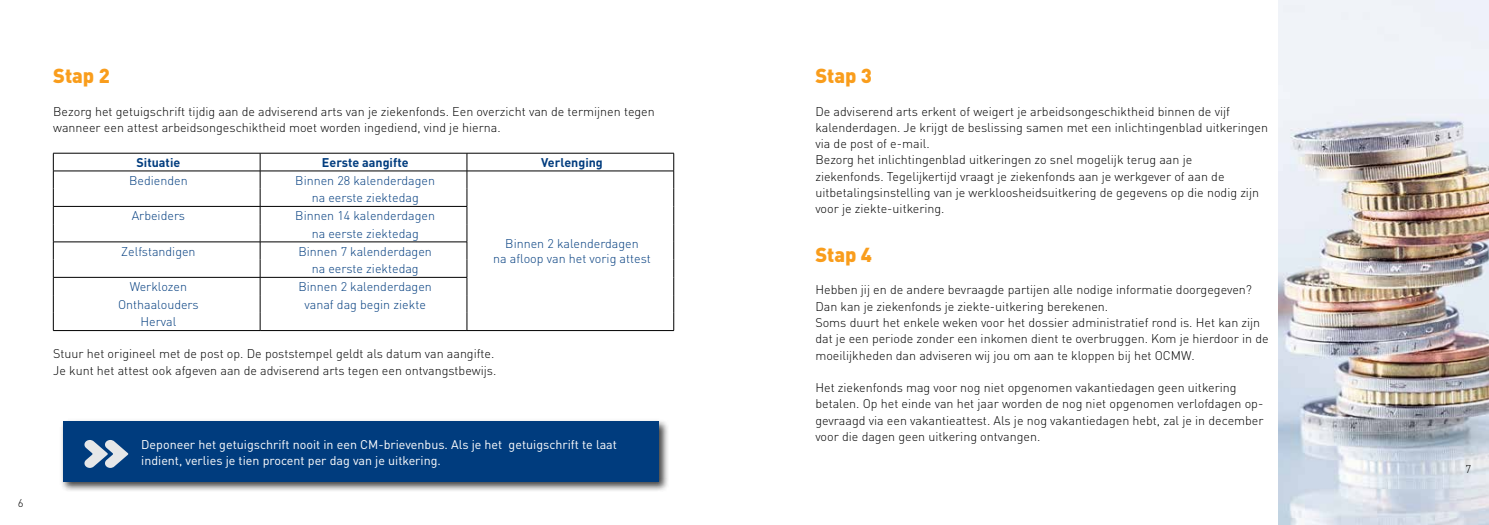
<style>
.page{position:relative;width:1489px;height:525px;background:#fff}
.page>*{position:absolute;margin:0;border:0;box-sizing:border-box;transform-origin:0 0}
.t1{font:900 20px "DINOT";color:#f99d1c}
.t2{font:300 12.5px/16.2px "DINOT";color:#000}
.t3{font:300 12.5px/17.6px "DINOT";color:#003c7e;text-align:center}
.t4{font:12.5px/16.2px "DINOT";color:#fff}
.t5{font:700 12.5px "DINOT";color:#003c7e}
.t6{font:300 11.25px "DINOT";color:#000}
</style>
<div class="page">
<img style="left:1278px;top:0;width:210px;height:524px">
<hr style="left:53px;top:153px;width:207px;height:1px;background:#000">
<hr style="left:260px;top:153px;width:207px;height:1px;background:#000">
<hr style="left:467px;top:153px;width:207px;height:1px;background:#000">
<hr style="left:53px;top:171px;width:207px;height:1px;background:#000">
<hr style="left:260px;top:171px;width:207px;height:1px;background:#000">
<hr style="left:53px;top:206px;width:207px;height:1px;background:#000">
<hr style="left:260px;top:206px;width:207px;height:1px;background:#000">
<hr style="left:53px;top:241px;width:207px;height:1px;background:#000">
<hr style="left:260px;top:241px;width:207px;height:1px;background:#000">
<hr style="left:53px;top:277px;width:207px;height:1px;background:#000">
<hr style="left:260px;top:277px;width:207px;height:1px;background:#000">
<svg style="left:53px;top:153px;width:1px;height:177px"></svg>
<svg style="left:260px;top:153px;width:1px;height:177px"></svg>
<hr style="left:53px;top:330px;width:207px;height:1px;background:#000">
<hr style="left:260px;top:330px;width:207px;height:1px;background:#000">
<hr style="left:467px;top:171px;width:207px;height:1px;background:#000">
<svg style="left:466px;top:153px;width:1px;height:177px"></svg>
<svg style="left:673px;top:153px;width:1px;height:177px"></svg>
<hr style="left:467px;top:330px;width:207px;height:1px;background:#000">
<div style="left:60px;top:418px;width:609px;height:74px;background:#000;opacity:.75"></div>
<div style="left:63px;top:421px;width:595px;height:61px;background:#003c7e"></div>
<svg style="left:84px;top:440px;width:44px;height:27px"></svg>
<p class="t6" style="left:18px;top:495px;width:7px">6</p>
<h1 class="t1" style="left:53px;top:62px;width:58px">Stap 2</h1>
<p class="t2" style="left:53px;top:103px;width:603px">Bezorg het getuigschrift tijdig aan de adviserend arts van je ziekenfonds. Een overzicht van de termijnen tegen wanneer een attest arbeidsongeschiktheid moet worden ingediend, vind je hierna.</p>
<p class="t5" style="left:136px;top:154px;width:45px">Situatie</p>
<p class="t5" style="left:322px;top:154px;width:88px">Eerste aangifte</p>
<p class="t5" style="left:541px;top:154px;width:63px">Verlenging</p>
<p class="t3" style="left:129px;top:171px;width:60px">Bedienden</p>
<p class="t3" style="left:295px;top:171px;width:141px">Binnen 28 kalenderdagen</p>
<p class="t3" style="left:312px;top:189px;width:108px">na eerste ziektedag</p>
<p class="t3" style="left:132px;top:206px;width:55px">Arbeiders</p>
<p class="t3" style="left:295px;top:206px;width:141px">Binnen 14 kalenderdagen na eerste ziektedag</p>
<p class="t3" style="left:121px;top:242px;width:76px">Zelfstandigen</p>
<p class="t3" style="left:298px;top:242px;width:135px">Binnen 7 kalenderdagen na eerste ziektedag</p>
<p class="t3" style="left:130px;top:277px;width:59px">Werklozen</p>
<p class="t3" style="left:298px;top:277px;width:135px">Binnen 2 kalenderdagen</p>
<p class="t3" style="left:118px;top:295px;width:82px">Onthaalouders</p>
<p class="t3" style="left:304px;top:295px;width:123px">vanaf dag begin ziekte</p>
<p class="t3" style="left:140px;top:313px;width:37px">Herval</p>
<p class="t2" style="left:53px;top:345px;width:444px">Stuur het origineel met de post op. De poststempel geldt als datum van aangifte.<br>Je kunt het attest ook afgeven aan de adviserend arts tegen een ontvangstbewijs.</p>
<p class="t3" style="left:493px;top:236px;width:159px;line-height:15px">Binnen 2 kalenderdagen<br>na afloop van het vorig attest</p>
<p class="t4" style="left:141px;top:435px;width:477px">Deponeer het getuigschrift nooit in een CM-brievenbus. Als je het getuigschrift te laat indient, verlies je tien procent per dag van je uitkering.</p>
<h1 class="t1" style="left:815px;top:62px;width:58px">Stap 3</h1>
<p class="t2" style="left:815px;top:103px;width:454px">De adviserend arts erkent of weigert je arbeidsongeschiktheid binnen de vijf kalenderdagen. Je krijgt de beslissing samen met een inlichtingenblad uitkeringen via de post of e-mail.<br>Bezorg het inlichtingenblad uitkeringen zo snel mogelijk terug aan je<br>ziekenfonds. Tegelijkertijd vraagt je ziekenfonds aan je werkgever of aan de uitbetalingsinstelling van je werkloosheidsuitkering de gegevens op die nodig zijn voor je ziekte-uitkering.</p>
<h1 class="t1" style="left:815px;top:241px;width:58px">Stap 4</h1>
<p class="t2" style="left:815px;top:281px;width:455px">Hebben jij en de andere bevraagde partijen alle nodige informatie doorgegeven?<br>Dan kan je ziekenfonds je ziekte-uitkering berekenen.<br>Soms duurt het enkele weken voor het dossier administratief rond is. Het kan zijn dat je een periode zonder een inkomen dient te overbruggen. Kom je hierdoor in de moeilijkheden dan adviseren wij jou om aan te kloppen bij het OCMW.</p>
<p class="t2" style="left:815px;top:379px;width:449px">Het ziekenfonds mag voor nog niet opgenomen vakantiedagen geen uitkering betalen. Op het einde van het jaar worden de nog niet opgenomen verlofdagen op&shy;gevraagd via een vakantieattest. Als je nog vakantiedagen hebt, zal je in december voor die dagen geen uitkering ontvangen.</p>
<p class="t6" style="left:1465px;top:461px;width:7px">7</p>
</div>
